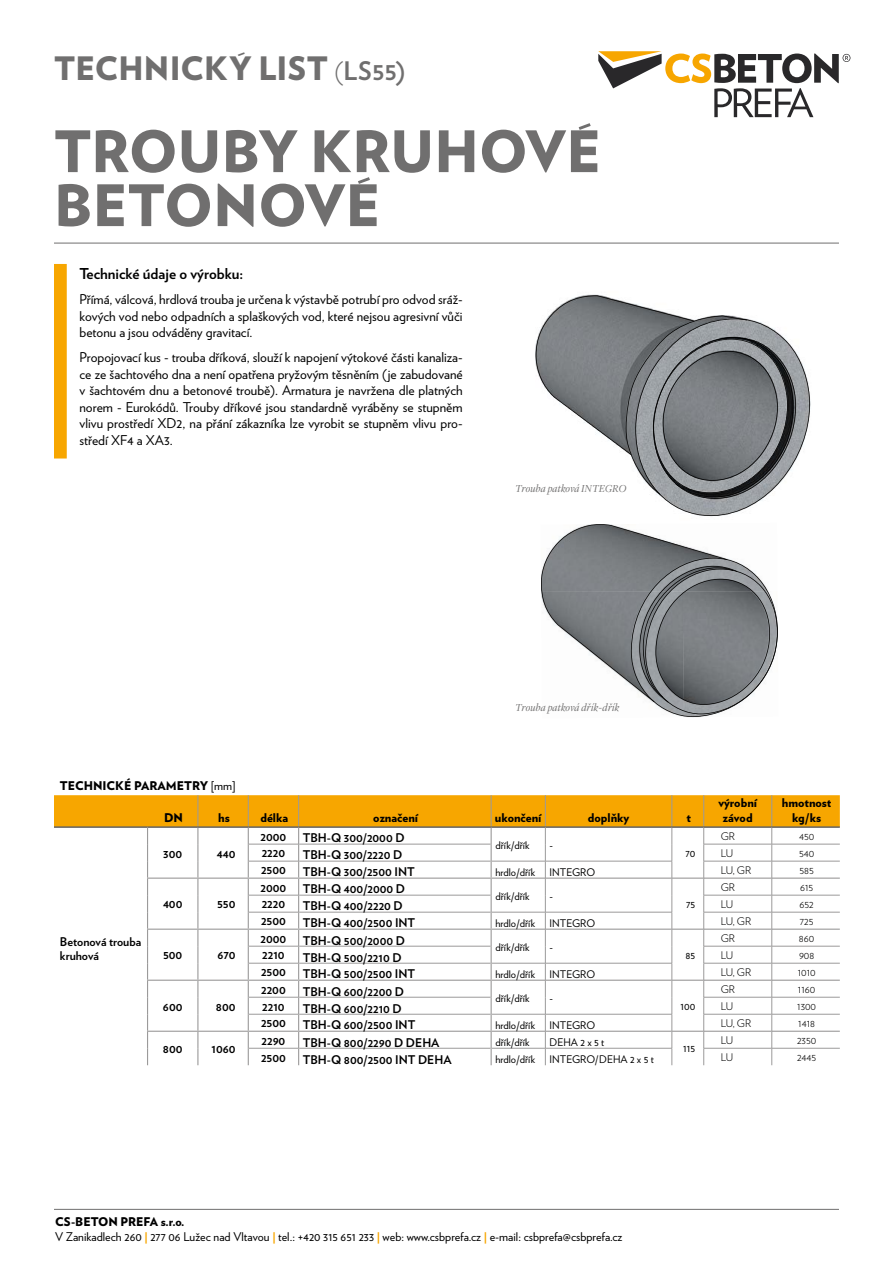
<style>
.page{position:relative;width:893px;height:1263px;background:#fff}
.page>*{position:absolute;margin:0;border:0;box-sizing:border-box;transform-origin:0 0}
.t1{font:900 57px/54px "Verlag ACCENT";color:#706f6f}
.t2{font:900 32.25px "Verlag ACCENT";letter-spacing:.005em;color:#706f6f}
.t3{font:700 15px "Verlag";color:#000}
.t4{font:13.5px/16.5px "Verlag";color:#000;text-align:justify}
.t5{font:700 12px/14.4px "Verlag";color:#000}
.t6{font:12px/14.4px "Verlag";color:#000}
.t7{font:900 12px/14.4px "Verlag";color:#000;text-align:center}
.t8{font:10.5px "Verlag";color:#000}
.t9{font:300 10.5px "Verlag";color:#000}
.t10{font:italic 300 10.5px "Lyon Display";letter-spacing:.02em;color:#706f6f}
.s1{font-weight:300;font-size:25.5px}
.s2{font-weight:700;font-size:25.5px}
.s3{font-weight:400}
.s4{font-weight:900}
.s5{font-weight:900;color:#f7a600}
</style>
<div class="page">
<svg style="left:598px;top:51px;width:252px;height:66px"></svg>
<hr style="left:54px;top:1209px;width:785px;height:1px;background:#706f6f">
<hr style="left:54px;top:243px;width:785px;height:1px;background:#706f6f">
<div style="left:54px;top:264px;width:13px;height:194px;background:#f7a600"></div>
<svg style="left:536px;top:295px;width:274px;height:221px"></svg>
<svg style="left:541px;top:524px;width:237px;height:193px"></svg>
<svg style="left:54px;top:795px;width:786px;height:270px"></svg>
<h2 class="t2" style="left:54px;top:52px;width:353px">TECHNICKÝ LIST <span class="s1">(</span><span class="s2">LS55)</span></h2>
<h1 class="t1" style="left:54px;top:131px;width:549px">TROUBY KRUHOVÉ<br>BETONOVÉ</h1>
<p class="t3" style="left:80px;top:262px;width:165px">Technické údaje o výrobku:</p>
<p class="t4" style="left:80px;top:290px;width:385px">Přímá, válcová, hrdlová trouba je určena k výstavbě potrubí pro odvod sráž&shy;kových vod nebo odpadních a splaškových vod, které nejsou agresivní vůči betonu a jsou odváděny gravitací.</p>
<p class="t4" style="left:80px;top:348px;width:385px">Propojovací kus - trouba dříková, slouží k napojení výtokové části kanaliza&shy;ce ze šachtového dna a není opatřena pryžovým těsněním (je zabudované v šachtovém dnu a betonové troubě). Armatura je navržena dle platných norem - Eurokódů. Trouby dříkové jsou standardně vyráběny se stupněm vlivu prostředí XD2, na přání zákazníka lze vyrobit se stupněm vlivu pro&shy;středí XF4 a XA3.</p>
<p class="t6" style="left:163px;top:296px;width:17px">120</p>
<p class="t10" style="left:515px;top:481px;width:112px">Trouba patková INTEGRO</p>
<p class="t10" style="left:515px;top:700px;width:105px">Trouba patková dřík-dřík</p>
<p class="t7" style="left:60px;top:777px;width:177px">TECHNICKÉ PARAMETRY <span class="s3">[mm]</span></p>
<p class="t7" style="left:164px;top:809px;width:21px">DN</p>
<p class="t7" style="left:218px;top:809px;width:13px">hs</p>
<p class="t7" style="left:260px;top:809px;width:29px">délka</p>
<p class="t7" style="left:373px;top:809px;width:46px">označení</p>
<p class="t7" style="left:495px;top:809px;width:48px">ukončení</p>
<p class="t7" style="left:588px;top:809px;width:43px">doplňky</p>
<p class="t7" style="left:686px;top:809px;width:6px">t</p>
<p class="t7" style="left:718px;top:795px;width:40px">výrobní závod</p>
<p class="t7" style="left:782px;top:795px;width:51px">hmotnost kg/ks</p>
<p class="t5" style="left:60px;top:934px;width:83px">Betonová trouba kruhová</p>
<p class="t5" style="left:163px;top:845px;width:20px">300</p>
<p class="t5" style="left:217px;top:845px;width:20px">440</p>
<p class="t5" style="left:163px;top:896px;width:21px">400</p>
<p class="t5" style="left:217px;top:896px;width:20px">550</p>
<p class="t6" style="left:163px;top:941px;width:17px">120</p>
<p class="t5" style="left:163px;top:947px;width:21px">500</p>
<p class="t5" style="left:217px;top:947px;width:20px">670</p>
<p class="t5" style="left:163px;top:998px;width:21px">600</p>
<p class="t5" style="left:216px;top:998px;width:21px">800</p>
<p class="t5" style="left:163px;top:1041px;width:21px">800</p>
<p class="t5" style="left:211px;top:1041px;width:26px">1060</p>
<p class="t9" style="left:721px;top:828px;width:16px">GR</p>
<p class="t9" style="left:799px;top:828px;width:17px">450</p>
<p class="t5" style="left:261px;top:828px;width:27px">2000</p>
<p class="t5" style="left:303px;top:830px;width:103px">TBH-Q 300/2000 D</p>
<p class="t8" style="left:495px;top:837px;width:36px">dřík/dřík</p>
<p class="t8" style="left:550px;top:837px;width:5px">-</p>
<p class="t5" style="left:262px;top:845px;width:25px">2220</p>
<p class="t5" style="left:303px;top:847px;width:101px">TBH-Q 300/2220 D</p>
<p class="t9" style="left:721px;top:845px;width:14px">LU</p>
<p class="t9" style="left:799px;top:845px;width:17px">540</p>
<p class="t5" style="left:261px;top:862px;width:26px">2500</p>
<p class="t5" style="left:303px;top:864px;width:113px">TBH-Q 300/2500 INT</p>
<p class="t8" style="left:495px;top:864px;width:41px">hrdlo/dřík</p>
<p class="t8" style="left:550px;top:864px;width:47px">INTEGRO</p>
<p class="t9" style="left:721px;top:862px;width:32px">LU, GR</p>
<p class="t9" style="left:799px;top:862px;width:16px">585</p>
<p class="t8" style="left:685px;top:845px;width:11px">70</p>
<p class="t9" style="left:721px;top:879px;width:16px">GR</p>
<p class="t9" style="left:800px;top:879px;width:15px">615</p>
<p class="t5" style="left:261px;top:879px;width:27px">2000</p>
<p class="t5" style="left:303px;top:881px;width:104px">TBH-Q 400/2000 D</p>
<p class="t8" style="left:495px;top:888px;width:36px">dřík/dřík</p>
<p class="t8" style="left:550px;top:888px;width:5px">-</p>
<p class="t5" style="left:262px;top:896px;width:25px">2220</p>
<p class="t5" style="left:303px;top:898px;width:101px">TBH-Q 400/2220 D</p>
<p class="t9" style="left:721px;top:896px;width:14px">LU</p>
<p class="t9" style="left:799px;top:896px;width:16px">652</p>
<p class="t5" style="left:261px;top:913px;width:26px">2500</p>
<p class="t5" style="left:303px;top:915px;width:114px">TBH-Q 400/2500 INT</p>
<p class="t8" style="left:495px;top:915px;width:41px">hrdlo/dřík</p>
<p class="t8" style="left:550px;top:915px;width:47px">INTEGRO</p>
<p class="t9" style="left:721px;top:913px;width:32px">LU, GR</p>
<p class="t9" style="left:800px;top:913px;width:15px">725</p>
<p class="t8" style="left:686px;top:896px;width:11px">75</p>
<p class="t9" style="left:721px;top:930px;width:16px">GR</p>
<p class="t9" style="left:799px;top:930px;width:17px">860</p>
<p class="t5" style="left:261px;top:930px;width:27px">2000</p>
<p class="t5" style="left:303px;top:932px;width:104px">TBH-Q 500/2000 D</p>
<p class="t8" style="left:495px;top:939px;width:36px">dřík/dřík</p>
<p class="t8" style="left:550px;top:939px;width:5px">-</p>
<p class="t5" style="left:262px;top:947px;width:24px">2210</p>
<p class="t5" style="left:303px;top:949px;width:100px">TBH-Q 500/2210 D</p>
<p class="t9" style="left:721px;top:947px;width:14px">LU</p>
<p class="t9" style="left:799px;top:947px;width:17px">908</p>
<p class="t5" style="left:261px;top:964px;width:26px">2500</p>
<p class="t5" style="left:303px;top:966px;width:114px">TBH-Q 500/2500 INT</p>
<p class="t8" style="left:495px;top:966px;width:41px">hrdlo/dřík</p>
<p class="t8" style="left:550px;top:966px;width:47px">INTEGRO</p>
<p class="t9" style="left:721px;top:964px;width:32px">LU, GR</p>
<p class="t9" style="left:798px;top:964px;width:19px">1010</p>
<p class="t8" style="left:685px;top:947px;width:11px">85</p>
<p class="t9" style="left:721px;top:981px;width:16px">GR</p>
<p class="t9" style="left:798px;top:981px;width:19px">1160</p>
<p class="t5" style="left:261px;top:981px;width:26px">2200</p>
<p class="t5" style="left:303px;top:983px;width:103px">TBH-Q 600/2200 D</p>
<p class="t8" style="left:495px;top:990px;width:36px">dřík/dřík</p>
<p class="t8" style="left:550px;top:990px;width:5px">-</p>
<p class="t5" style="left:262px;top:998px;width:24px">2210</p>
<p class="t5" style="left:303px;top:1000px;width:100px">TBH-Q 600/2210 D</p>
<p class="t9" style="left:721px;top:998px;width:14px">LU</p>
<p class="t9" style="left:797px;top:998px;width:20px">1300</p>
<p class="t5" style="left:261px;top:1015px;width:26px">2500</p>
<p class="t5" style="left:303px;top:1017px;width:114px">TBH-Q 600/2500 INT</p>
<p class="t8" style="left:495px;top:1017px;width:41px">hrdlo/dřík</p>
<p class="t8" style="left:550px;top:1017px;width:47px">INTEGRO</p>
<p class="t9" style="left:721px;top:1015px;width:32px">LU, GR</p>
<p class="t9" style="left:798px;top:1015px;width:18px">1418</p>
<p class="t8" style="left:680px;top:998px;width:16px">100</p>
<p class="t9" style="left:721px;top:1032px;width:14px">LU</p>
<p class="t9" style="left:797px;top:1032px;width:21px">2350</p>
<p class="t5" style="left:262px;top:1032px;width:25px">2290</p>
<p class="t5" style="left:303px;top:1034px;width:138px">TBH-Q 800/2290 D DEHA</p>
<p class="t8" style="left:495px;top:1034px;width:36px">dřík/dřík</p>
<p class="t8" style="left:550px;top:1034px;width:56px">DEHA 2 x 5 t</p>
<p class="t8" style="left:683px;top:1041px;width:13px">115</p>
<p class="t5" style="left:261px;top:1049px;width:26px">2500</p>
<p class="t5" style="left:303px;top:1051px;width:150px">TBH-Q 800/2500 INT DEHA</p>
<p class="t8" style="left:495px;top:1051px;width:41px">hrdlo/dřík</p>
<p class="t8" style="left:550px;top:1051px;width:106px">INTEGRO/DEHA 2 x 5 t</p>
<p class="t9" style="left:721px;top:1049px;width:14px">LU</p>
<p class="t9" style="left:797px;top:1049px;width:21px">2445</p>
<p class="t6" style="left:55px;top:1214px;width:569px"><span class="s4">CS-BETON PREFA s.r.o.<br></span>V Zanikadlech 260 <span class="s5">|</span> 277 06 Lužec nad Vltavou <span class="s5">|</span> tel.: +420 315 651 233 <span class="s5">|</span> web: www.csbprefa.cz <span class="s5">|</span> e-mail: csbprefa@csbprefa.cz</p>
</div>
